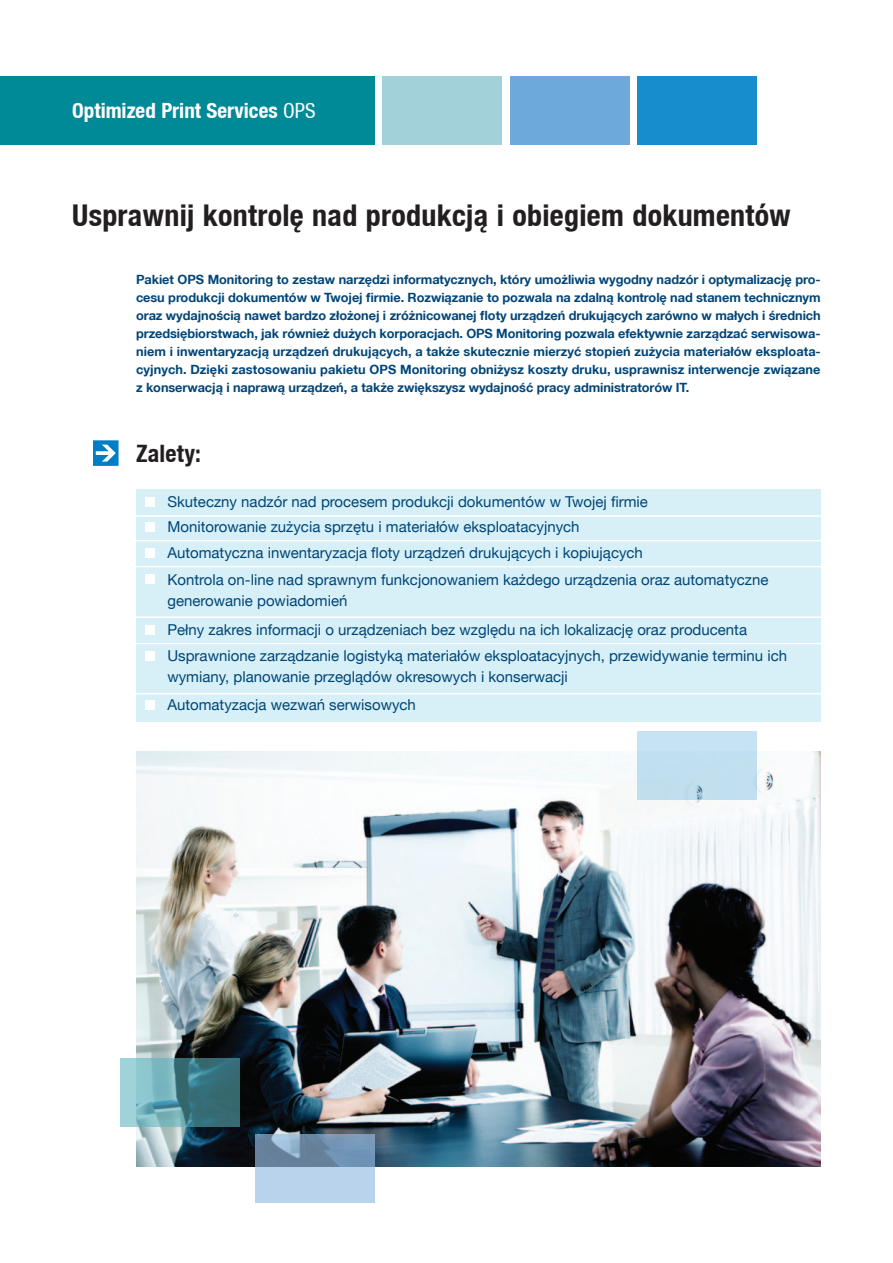
<style>
.page{position:relative;width:893px;height:1263px;background:#fff}
.page>*{position:absolute;margin:0;border:0;box-sizing:border-box;transform-origin:0 0}
.Front__Head_BoldCond{font:700 condensed 30px "Helvetica KM";letter-spacing:.01em;color:#231f20}
.Front__Head_BoldCond-2{font:700 condensed 24px "Helvetica KM";letter-spacing:.01em;color:#231f20}
.Front__System_type_1{font:700 condensed 21px "Helvetica KM";color:#fff}
.t1{font:15px "Helvetica KM";color:#004577}
.t2{font:700 12.75px/18px "Helvetica KM";letter-spacing:-.005em;color:#004577;text-align:justify}
.s1{font-weight:400}
</style>
<div class="page">
<div style="left:383px;top:77px;width:119px;height:68px;background:#a3d1d9"></div>
<div style="left:510px;top:77px;width:119px;height:68px;background:#6da9db"></div>
<div style="left:638px;top:77px;width:119px;height:68px;background:#178dce"></div>
<div style="left:0;top:77px;width:374px;height:68px;background:#008a97"></div>
<div style="left:136px;top:489px;width:685px;height:232px;background:#d7eff7"></div>
<div style="left:145px;top:497px;width:10px;height:10px;background:#fff"></div>
<div style="left:145px;top:522px;width:10px;height:9px;background:#fff"></div>
<div style="left:145px;top:548px;width:10px;height:9px;background:#fff"></div>
<div style="left:145px;top:574px;width:10px;height:9px;background:#fff"></div>
<div style="left:145px;top:651px;width:10px;height:9px;background:#fff"></div>
<div style="left:145px;top:625px;width:10px;height:10px;background:#fff"></div>
<div style="left:145px;top:701px;width:10px;height:9px;background:#fff"></div>
<svg style="left:93px;top:440px;width:26px;height:26px"></svg>
<hr style="left:133px;top:515px;width:694px;height:2px;background:#fff">
<hr style="left:133px;top:540px;width:694px;height:1px;background:#fff">
<hr style="left:133px;top:566px;width:694px;height:1px;background:#fff">
<hr style="left:133px;top:643px;width:694px;height:1px;background:#fff">
<hr style="left:133px;top:616px;width:694px;height:2px;background:#fff">
<hr style="left:133px;top:693px;width:694px;height:1px;background:#fff">
<img style="left:136px;top:752px;width:685px;height:415px">
<div style="left:638px;top:731px;width:119px;height:68px;background:#c1e0f0"></div>
<svg style="left:255px;top:1135px;width:119px;height:68px;background:#97b3ce"></svg>
<svg style="left:121px;top:1059px;width:119px;height:68px;background:#5c959e"></svg>
<p class="Front__System_type_1" style="left:72px;top:98px;width:245px">Optimized Print Services <span class="s1">OPS</span></p>
<p class="Front__Head_BoldCond" style="left:72px;top:197px;width:720px">Usprawnij kontrolę nad produkcją i obiegiem dokumentów</p>
<p class="t2" style="left:136px;top:271px;width:686px">Pakiet OPS Monitoring to zestaw narzędzi informatycznych, który umożliwia wygodny nadzór i optymalizację pro&shy;cesu produkcji dokumentów w Twojej firmie. Rozwiązanie to pozwala na zdalną kontrolę nad stanem technicznym oraz wydajnością nawet bardzo złożonej i zróżnicowanej floty urządzeń drukujących zarówno w małych i średnich przedsiębiorstwach, jak również dużych korporacjach. OPS Monitoring pozwala efektywnie zarządzać serwisowa&shy;niem i inwentaryzacją urządzeń drukujących, a także skutecznie mierzyć stopień zużycia materiałów eksploata&shy;cyjnych. Dzięki zastosowaniu pakietu OPS Monitoring obniżysz koszty druku, usprawnisz interwencje związane z konserwacją i naprawą urządzeń, a także zwiększysz wydajność pracy administratorów IT.</p>
<p class="Front__Head_BoldCond-2" style="left:136px;top:439px;width:66px">Zalety:</p>
<p class="t1" style="left:167px;top:492px;width:482px">Skuteczny nadzór nad procesem produkcji dokumentów w Twojej firmie</p>
<p class="t1" style="left:167px;top:518px;width:414px">Monitorowanie zużycia sprzętu i materiałów eksploatacyjnych</p>
<p class="t1" style="left:167px;top:543px;width:477px">Automatyczna inwentaryzacja floty urządzeń drukujących i kopiujących</p>
<p class="t1" style="left:167px;top:570px;width:603px">Kontrola on-line nad sprawnym funkcjonowaniem każdego urządzenia oraz automatyczne</p>
<p class="t1" style="left:167px;top:591px;width:181px">generowanie powiadomień</p>
<p class="t1" style="left:167px;top:620px;width:581px">Pełny zakres informacji o urządzeniach bez względu na ich lokalizację oraz producenta</p>
<p class="t1" style="left:167px;top:647px;width:621px">Usprawnione zarządzanie logistyką materiałów eksploatacyjnych, przewidywanie terminu ich</p>
<p class="t1" style="left:167px;top:668px;width:402px">wymiany, planowanie przeglądów okresowych i konserwacji</p>
<p class="t1" style="left:167px;top:696px;width:250px">Automatyzacja wezwań serwisowych</p>
</div>
